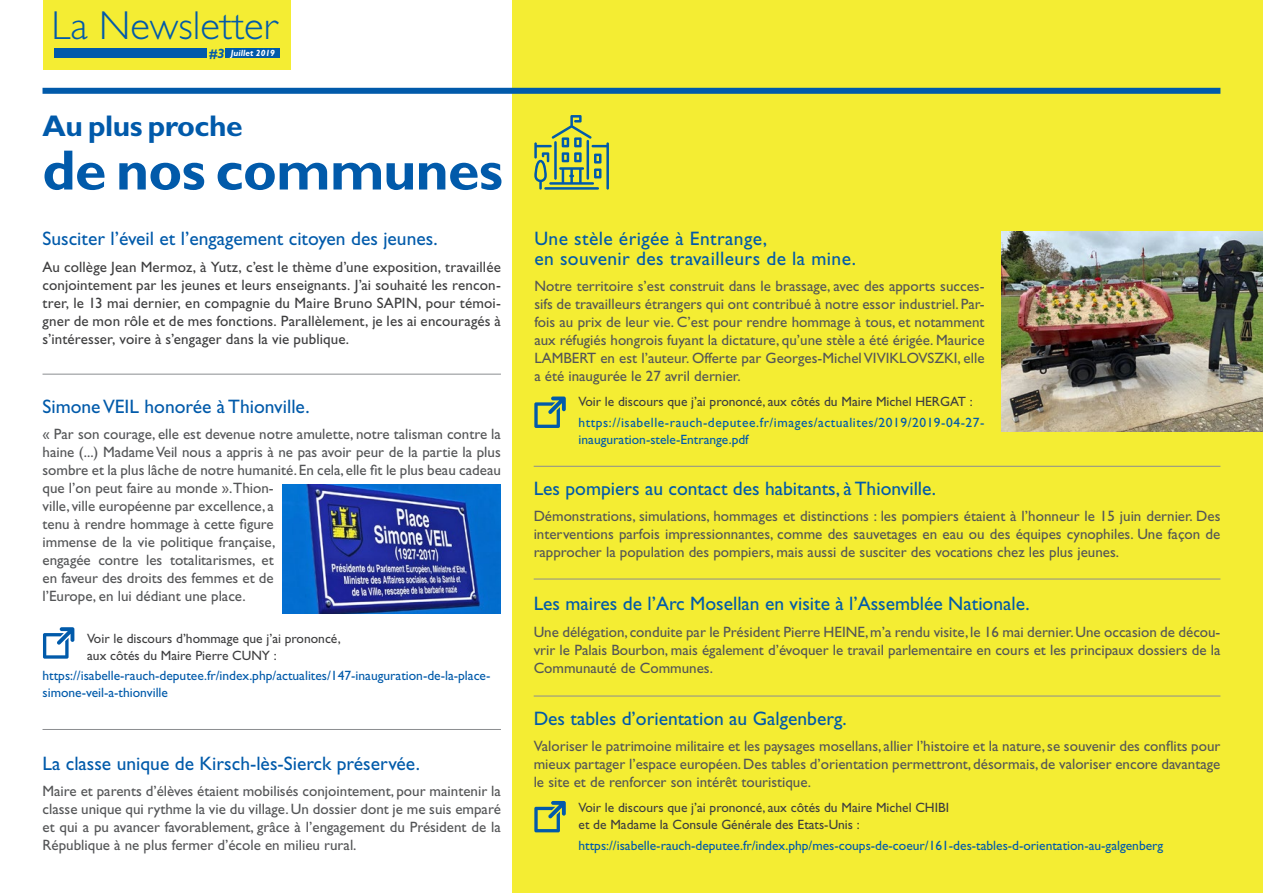
<style>
.page{position:relative;width:1263px;height:893px;background:#fff}
.page>*{position:absolute;margin:0;border:0;box-sizing:border-box;transform-origin:0 0}
.t1{font:700 57px "Gill Sans Std";letter-spacing:-.015em;color:#015aaa}
.t2{font:300 40.5px "Gill Sans Std";color:#015aaa}
.t3{font:700 30px "Gill Sans Std";letter-spacing:-.015em;color:#015aaa}
.texte_courant_serif{font:19.5px "Gill Sans Std";color:#015aaa}
.texte_courant_serif-2{font:19.5px/19.5px "Gill Sans Std";letter-spacing:.02em;color:#015aaa}
.texte_courant_serif-3{font:15px/18px "Gill Sans Std";color:#545557;text-align:justify}
.texte_courant_serif-4{font:15px/18px "Gill Sans Std";letter-spacing:.01em;color:#3e3e3f;text-align:justify}
.texte_courant_serif-5{font:13.5px/16.5px "Gill Sans Std";color:#3e3e3f}
.texte_courant_serif-6{font:13.5px/16.5px "Gill Sans Std";color:#015aaa}
.texte_courant_serif-7{font:13.5px/16.5px "Gill Sans Std";letter-spacing:.04em;color:#015aaa}
.t4{font:italic 700 13.5px "Gill Sans Std";color:#015aaa}
.t5{font:italic 700 9px "Gill Sans Std";color:#fff}
</style>
<div class="page">
<div style="left:512px;top:0;width:751px;height:893px;background:#f4ed33"></div>
<div style="left:43px;top:88px;width:1177px;height:6px;background:#015aaa"></div>
<svg style="left:534px;top:115px;width:75px;height:75px"></svg>
<hr style="left:43px;top:374px;width:458px;height:1px;background:#8b8d90">
<hr style="left:534px;top:466px;width:686px;height:1px;background:#8b8d90">
<hr style="left:534px;top:579px;width:686px;height:1px;background:#8b8d90">
<hr style="left:534px;top:696px;width:686px;height:1px;background:#8b8d90">
<hr style="left:43px;top:729px;width:458px;height:1px;background:#8b8d90">
<img style="left:282px;top:485px;width:219px;height:128px">
<img style="left:1002px;top:232px;width:261px;height:199px">
<div style="left:43px;top:0;width:247px;height:70px;background:#f4ed33"></div>
<div style="left:54px;top:48px;width:152px;height:10px;background:#015aaa"></div>
<div style="left:226px;top:48px;width:54px;height:10px;background:#015aaa"></div>
<svg style="left:43px;top:627px;width:31px;height:32px"></svg>
<svg style="left:534px;top:396px;width:32px;height:32px"></svg>
<svg style="left:534px;top:801px;width:32px;height:31px"></svg>
<p class="t2" style="left:52px;top:3px;width:227px">La Newsletter</p>
<p class="t4" style="left:210px;top:45px;width:17px">#3</p>
<p class="t5" style="left:231px;top:48px;width:46px">Juillet 2019</p>
<p class="t3" style="left:43px;top:108px;width:202px">Au plus proche</p>
<p class="t1" style="left:43px;top:137px;width:462px">de nos communes</p>
<p class="texte_courant_serif" style="left:43px;top:227px;width:397px">Susciter l’éveil et l’engagement citoyen des jeunes.</p>
<p class="texte_courant_serif-4" style="left:43px;top:258px;width:460px">Au collège Jean Mermoz, à Yutz, c’est le thème d’une exposition, travaillée conjointement par les jeunes et leurs enseignants. J’ai souhaité les rencon&shy;trer, le 13 mai dernier, en compagnie du Maire Bruno SAPIN, pour témoi&shy;gner de mon rôle et de mes fonctions. Parallèlement, je les ai encouragés à s’intéresser, voire à s’engager dans la vie publique.</p>
<p class="texte_courant_serif" style="left:43px;top:395px;width:269px">Simone VEIL honorée à Thionville.</p>
<p class="texte_courant_serif-3" style="left:43px;top:425px;width:460px;text-align:left">« Par son courage, elle est devenue notre amulette, notre talisman contre la haine (...) Madame Veil nous a appris à ne pas avoir peur de la partie la plus sombre et la plus lâche de notre humanité. En cela, elle fit le plus beau cadeau que l’on peut faire au monde ».Thion-<br>ville, ville européenne par excellence, a<br>tenu à rendre hommage à cette figure<br>immense de la vie politique française,<br>engagée contre les totalitarismes, et<br>en faveur des droits des femmes et de<br>l’Europe, en lui dédiant une place.</p>
<p class="texte_courant_serif-5" style="left:87px;top:630px;width:255px">Voir le discours d’hommage que j’ai prononcé, aux côtés du Maire Pierre CUNY :</p>
<p class="texte_courant_serif-6" style="left:43px;top:668px;width:449px">https://isabelle-rauch-deputee.fr/index.php/actualites/147-inauguration-de-la-place&shy;simone-veil-a-thionville</p>
<p class="texte_courant_serif" style="left:43px;top:752px;width:379px">La classe unique de Kirsch-lès-Sierck préservée.</p>
<p class="texte_courant_serif-3" style="left:43px;top:782px;width:460px">Maire et parents d’élèves étaient mobilisés conjointement, pour maintenir la classe unique qui rythme la vie du village. Un dossier dont je me suis emparé et qui a pu avancer favorablement, grâce à l’engagement du Président de la République à ne plus fermer d’école en milieu rural.</p>
<p class="texte_courant_serif-2" style="left:534px;top:229px;width:323px">Une stèle érigée à Entrange,<br>en souvenir des travailleurs de la mine.</p>
<p class="texte_courant_serif-3" style="left:534px;top:277px;width:452px">Notre territoire s’est construit dans le brassage, avec des apports succes&shy;sifs de travailleurs étrangers qui ont contribué à notre essor industriel. Par&shy;fois au prix de leur vie. C’est pour rendre hommage à tous, et notamment aux réfugiés hongrois fuyant la dictature, qu’une stèle a été érigée. Maurice LAMBERT en est l’auteur. Offerte par Georges-Michel VIVIKLOVSZKI, elle a été inaugurée le 27 avril dernier.</p>
<p class="texte_courant_serif-5" style="left:578px;top:394px;width:396px">Voir le discours que j’ai prononcé, aux côtés du Maire Michel HERGAT :</p>
<p class="texte_courant_serif-7" style="left:578px;top:414px;width:407px">https://isabelle-rauch-deputee.fr/images/actualites/2019/2019-04-27- inauguration-stele-Entrange.pdf</p>
<p class="texte_courant_serif" style="left:534px;top:477px;width:404px">Les pompiers au contact des habitants, à Thionville.</p>
<p class="texte_courant_serif-3" style="left:534px;top:507px;width:688px">Démonstrations, simulations, hommages et distinctions : les pompiers étaient à l’honneur le 15 juin dernier. Des interventions parfois impressionnantes, comme des sauvetages en eau ou des équipes cynophiles. Une façon de rapprocher la population des pompiers, mais aussi de susciter des vocations chez les plus jeunes.</p>
<p class="texte_courant_serif" style="left:534px;top:592px;width:497px">Les maires de l’Arc Mosellan en visite à l’Assemblée Nationale.</p>
<p class="texte_courant_serif-3" style="left:534px;top:623px;width:688px">Une délégation, conduite par le Président Pierre HEINE, m’a rendu visite, le 16 mai dernier. Une occasion de décou&shy;vrir le Palais Bourbon, mais également d’évoquer le travail parlementaire en cours et les principaux dossiers de la Communauté de Communes.</p>
<p class="texte_courant_serif" style="left:534px;top:707px;width:314px">Des tables d’orientation au Galgenberg.</p>
<p class="texte_courant_serif-3" style="left:534px;top:737px;width:688px">Valoriser le patrimoine militaire et les paysages mosellans, allier l’histoire et la nature, se souvenir des conflits pour mieux partager l’espace européen. Des tables d’orientation permettront, désormais, de valoriser encore davantage le site et de renforcer son intérêt touristique.</p>
<p class="texte_courant_serif-5" style="left:578px;top:800px;width:372px">Voir le discours que j’ai prononcé, aux côtés du Maire Michel CHIBI et de Madame la Consule Générale des Etats-Unis :</p>
<p class="texte_courant_serif-6" style="left:578px;top:837px;width:586px">https://isabelle-rauch-deputee.fr/index.php/mes-coups-de-coeur/161-des-tables-d-orientation-au-galgenberg</p>
</div>
